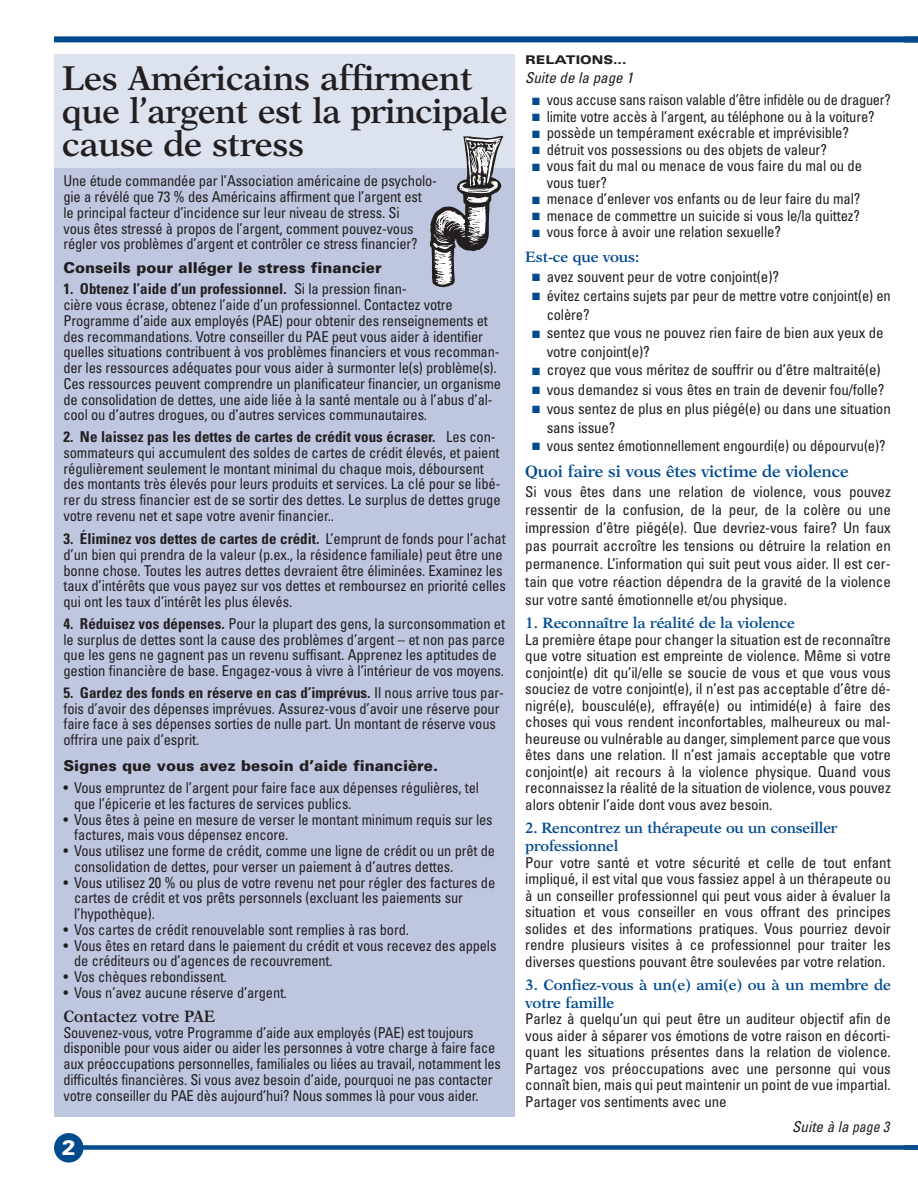
<style>
.page{position:relative;width:918px;height:1188px;background:#fff}
.page>*{position:absolute;margin:0;border:0;box-sizing:border-box;transform-origin:0 0}
.t1{font:600 34.5px/33px "New Aster";letter-spacing:-.01em;color:#231f20}
.t2{font:900 21px "Univers";color:#fff}
.t3{font:600 16.5px "New Aster";letter-spacing:-.01em;color:#004a8d}
.t4{font:600 16.5px "New Aster";letter-spacing:-.01em;color:#231f20;scale:.96 1}
.t5{font:condensed 15px/15.8px "Univers";letter-spacing:-.01em;color:#231f20}
.t6{font:condensed 15px/15.8px "Univers";letter-spacing:-.01em;color:#231f20;scale:.96 1}
.t7{font:600 15px/18px "New Aster";letter-spacing:-.01em;color:#004a8d}
.t8{font:900 15px "Univers";color:#231f20}
.t9{font:italic condensed 15px "Univers";color:#231f20}
.t10{font:900 expanded 12px "Univers";color:#231f20}
.s1{font-weight:700}
.s2{color:#004a8d}
</style>
<div class="page">
<svg style="left:904px;top:42px;width:14px;height:1px"></svg>
<div style="left:54px;top:36px;width:864px;height:6px;background:#004a8d"></div>
<div style="left:80px;top:1145px;width:838px;height:5px;background:#004a8d"></div>
<div style="left:54px;top:1133px;width:29px;height:30px;background:#004a8d;border-radius:50%"></div>
<div style="left:54px;top:54px;width:460px;height:1062px;background:#bfc7e0"></div>
<div style="left:54px;top:54px;width:461px;height:114px;background:#dde2ef"></div>
<svg style="left:429px;top:136px;width:74px;height:152px"></svg>
<h1 class="t1" style="left:62px;top:64px;width:447px">Les Américains affirment que l’argent est la principale cause de stress</h1>
<p class="t5" style="left:63px;top:174px;width:375px">Une étude commandée par l’Association américaine de psycholo&shy;gie a révélé que 73 % des Américains affirment que l’argent est<br>le principal facteur d’incidence sur leur niveau de stress. Si<br>vous êtes stressé à propos de l’argent, comment pouvez-vous régler vos problèmes d’argent et contrôler ce stress financier?</p>
<p class="t8" style="left:63px;top:262px;width:320px">Conseils pour alléger le stress financier</p>
<p class="t5" style="left:63px;top:282px;width:439px"><span class="s1">1. Obtenez l’aide d’un professionnel.</span> Si la pression finan-<br>cière vous écrase, obtenez l’aide d’un professionnel. Contactez votre Programme d’aide aux employés (PAE) pour obtenir des renseignements et des recommandations. Votre conseiller du PAE peut vous aider à identifier quelles situations contribuent à vos problèmes financiers et vous recomman&shy;der les ressources adéquates pour vous aider à surmonter le(s) problème(s).<br>Ces ressources peuvent comprendre un planificateur financier, un organisme de consolidation de dettes, une aide liée à la santé mentale ou à l’abus d’al&shy;cool ou d’autres drogues, ou d’autres services communautaires.</p>
<p class="t5" style="left:63px;top:430px;width:439px"><span class="s1">2. Ne laissez pas les dettes de cartes de crédit vous écraser.</span> Les con&shy;sommateurs qui accumulent des soldes de cartes de crédit élevés, et paient régulièrement seulement le montant minimal du chaque mois, déboursent des montants très élevés pour leurs produits et services. La clé pour se libé&shy;rer du stress financier est de se sortir des dettes. Le surplus de dettes gruge votre revenu net et sape votre avenir financier..</p>
<p class="t5" style="left:63px;top:532px;width:444px"><span class="s1">3. Éliminez vos dettes de cartes de crédit.</span> L’emprunt de fonds pour l’achat d’un bien qui prendra de la valeur (p.ex., la résidence familiale) peut être une bonne chose. Toutes les autres dettes devraient être éliminées. Examinez les taux d’intérêts que vous payez sur vos dettes et remboursez en priorité celles qui ont les taux d’intérêt les plus élevés.</p>
<p class="t5" style="left:63px;top:617px;width:443px"><span class="s1">4. Réduisez vos dépenses.</span> Pour la plupart des gens, la surconsommation et le surplus de dettes sont la cause des problèmes d’argent – et non pas parce que les gens ne gagnent pas un revenu suffisant. Apprenez les aptitudes de gestion financière de base. Engagez-vous à vivre à l’intérieur de vos moyens.</p>
<p class="t5" style="left:63px;top:686px;width:442px"><span class="s1">5. Gardez des fonds en réserve en cas d’imprévus.</span> Il nous arrive tous par&shy;fois d’avoir des dépenses imprévues. Assurez-vous d’avoir une réserve pour faire face à ses dépenses sorties de nulle part. Un montant de réserve vous offrira une paix d’esprit.</p>
<p class="t8" style="left:63px;top:760px;width:376px">Signes que vous avez besoin d’aide financière.</p>
<p class="t6" style="left:74px;top:781px;width:423px;text-indent:-11px">• Vous empruntez de l’argent pour faire face aux dépenses régulières, tel que l’épicerie et les factures de services publics.</p>
<p class="t6" style="left:74px;top:813px;width:437px;text-indent:-11px">• Vous êtes à peine en mesure de verser le montant minimum requis sur les factures, mais vous dépensez encore.</p>
<p class="t6" style="left:74px;top:844px;width:440px;text-indent:-11px">• Vous utilisez une forme de crédit, comme une ligne de crédit ou un prêt de consolidation de dettes, pour verser un paiement à d’autres dettes.</p>
<p class="t6" style="left:74px;top:876px;width:440px;text-indent:-11px">• Vous utilisez 20 % ou plus de votre revenu net pour régler des factures de cartes de crédit et vos prêts personnels (excluant les paiements sur l’hypothèque).</p>
<p class="t6" style="left:63px;top:923px;width:361px">• Vos cartes de crédit renouvelable sont remplies à ras bord.</p>
<p class="t6" style="left:74px;top:939px;width:441px;text-indent:-11px">• Vous êtes en retard dans le paiement du crédit et vous recevez des appels de créditeurs ou d’agences de recouvrement.</p>
<p class="t6" style="left:63px;top:970px;width:172px">• Vos chèques rebondissent.</p>
<p class="t6" style="left:63px;top:986px;width:235px">• Vous n’avez aucune réserve d’argent.</p>
<p class="t4" style="left:63px;top:1009px;width:160px">Contactez votre PAE</p>
<p class="t6" style="left:63px;top:1026px;width:457px">Souvenez-vous, votre Programme d’aide aux employés (PAE) est toujours disponible pour vous aider ou aider les personnes à votre charge à faire face aux préoccupations personnelles, familiales ou liées au travail, notamment les difficultés financières. Si vous avez besoin d’aide, pourquoi ne pas contacter votre conseiller du PAE dès aujourd’hui? Nous sommes là pour vous aider.</p>
<h2 class="t2" style="left:62px;top:1139px;width:16px">2</h2>
<p class="t10" style="left:525px;top:55px;width:103px">RELATIONS...</p>
<p class="t9" style="left:525px;top:73px;width:112px">Suite de la page 1</p>
<p class="t6" style="left:532px;top:93px;width:375px"><span class="s2">■</span> vous accuse sans raison valable d’être infidèle ou de draguer?</p>
<p class="t5" style="left:532px;top:110px;width:344px"><span class="s2">■</span> limite votre accès à l’argent, au téléphone ou à la voiture?</p>
<p class="t5" style="left:532px;top:126px;width:318px"><span class="s2">■</span> possède un tempérament exécrable et imprévisible?</p>
<p class="t5" style="left:532px;top:143px;width:296px"><span class="s2">■</span> détruit vos possessions ou des objets de valeur?</p>
<p class="t5" style="left:547px;top:159px;width:317px;line-height:16.5px;text-indent:-15px"><span class="s2">■</span> vous fait du mal ou menace de vous faire du mal ou de vous tuer?</p>
<p class="t5" style="left:532px;top:192px;width:330px"><span class="s2">■</span> menace d’enlever vos enfants ou de leur faire du mal?</p>
<p class="t5" style="left:532px;top:209px;width:330px"><span class="s2">■</span> menace de commettre un suicide si vous le/la quittez?</p>
<p class="t5" style="left:532px;top:225px;width:250px"><span class="s2">■</span> vous force à avoir une relation sexuelle?</p>
<p class="t7" style="left:525px;top:249px;width:115px">Est-ce que vous:</p>
<p class="t5" style="left:532px;top:270px;width:248px"><span class="s2">■</span> avez souvent peur de votre conjoint(e)?</p>
<p class="t5" style="left:547px;top:288px;width:346px;line-height:19.2px;text-indent:-15px"><span class="s2">■</span> évitez certains sujets par peur de mettre votre conjoint(e) en colère?</p>
<p class="t5" style="left:547px;top:325px;width:339px;line-height:19.2px;text-indent:-15px"><span class="s2">■</span> sentez que vous ne pouvez rien faire de bien aux yeux de votre conjoint(e)?</p>
<p class="t5" style="left:532px;top:364px;width:350px"><span class="s2">■</span> croyez que vous méritez de souffrir ou d’être maltraité(e)</p>
<p class="t5" style="left:532px;top:383px;width:354px"><span class="s2">■</span> vous demandez si vous êtes en train de devenir fou/folle?</p>
<p class="t5" style="left:547px;top:400px;width:346px;line-height:19.2px;text-indent:-15px"><span class="s2">■</span> vous sentez de plus en plus piégé(e) ou dans une situation sans issue?</p>
<p class="t5" style="left:532px;top:439px;width:355px"><span class="s2">■</span> vous sentez émotionnellement engourdi(e) ou dépourvu(e)?</p>
<p class="t3" style="left:525px;top:464px;width:325px">Quoi faire si vous êtes victime de violence</p>
<p class="t5" style="left:525px;top:484px;width:367px;line-height:18px;text-align:justify">Si vous êtes dans une relation de violence, vous pouvez ressentir de la confusion, de la peur, de la colère ou une impression d’être piégé(e). Que devriez-vous faire? Un faux pas pourrait accroître les tensions ou détruire la relation en permanence. L’information qui suit peut vous aider. Il est cer&shy;tain que votre réaction dépendra de la gravité de la violence sur votre santé émotionnelle et/ou physique.</p>
<p class="t7" style="left:525px;top:615px;width:271px">1. Reconnaître la réalité de la violence</p>
<p class="t5" style="left:525px;top:632px;width:367px;line-height:16.5px;text-align:justify">La première étape pour changer la situation est de reconnaître que votre situation est empreinte de violence. Même si votre conjoint(e) dit qu’il/elle se soucie de vous et que vous vous souciez de votre conjoint(e), il n’est pas acceptable d’être dé&shy;nigré(e), bousculé(e), effrayé(e) ou intimidé(e) à faire des choses qui vous rendent inconfortables, malheureux ou mal&shy;heureuse ou vulnérable au danger, simplement parce que vous êtes dans une relation. Il n’est jamais acceptable que votre conjoint(e) ait recours à la violence physique. Quand vous reconnaissez la réalité de la situation de violence, vous pouvez alors obtenir l’aide dont vous avez besoin.</p>
<p class="t7" style="left:525px;top:820px;width:314px">2. Rencontrez un thérapeute ou un conseiller professionnel</p>
<p class="t5" style="left:525px;top:855px;width:367px;line-height:16.5px;text-align:justify">Pour votre santé et votre sécurité et celle de tout enfant impliqué, il est vital que vous fassiez appel à un thérapeute ou à un conseiller professionnel qui peut vous aider à évaluer la situation et vous conseiller en vous offrant des principes solides et des informations pratiques. Vous pourriez devoir rendre plusieurs visites à ce professionnel pour traiter les diverses questions pouvant être soulevées par votre relation.</p>
<p class="t7" style="left:525px;top:977px;width:367px">3. Confiez-vous à un(e) ami(e) ou à un membre de votre famille</p>
<p class="t5" style="left:525px;top:1012px;width:367px;line-height:16.5px;text-align:justify">Parlez à quelqu’un qui peut être un auditeur objectif afin de vous aider à séparer vos émotions de votre raison en décorti&shy;quant les situations présentes dans la relation de violence.<br>Partagez vos préoccupations avec une personne qui vous connaît bien, mais qui peut maintenir un point de vue impartial.<br>Partager vos sentiments avec une</p>
<p class="t9" style="left:792px;top:1121px;width:101px">Suite à la page 3</p>
</div>
